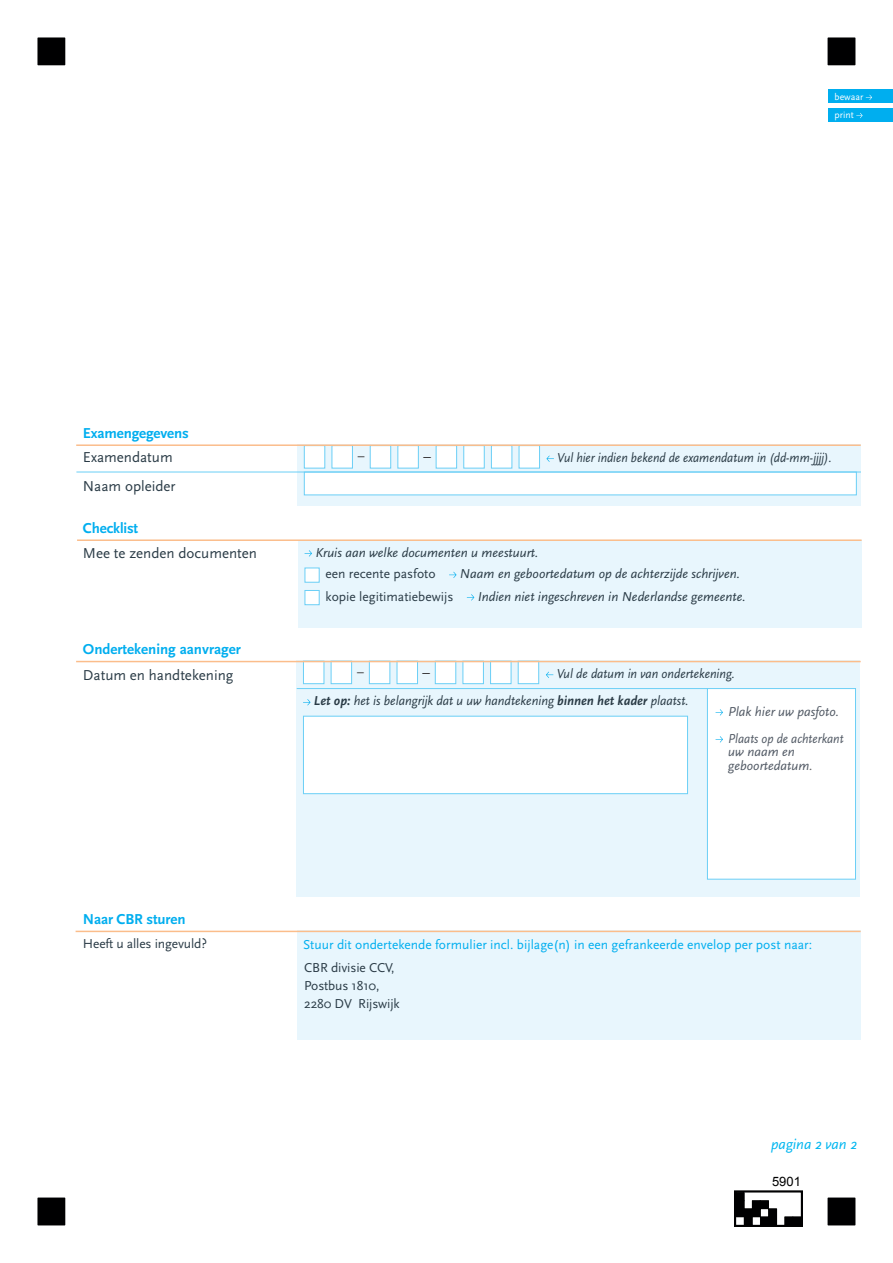
<style>
.page{position:relative;width:893px;height:1263px;background:#fff}
.page>*{position:absolute;margin:0;border:0;box-sizing:border-box;transform-origin:0 0}
.t1{font:15px/28.5px "Scala Sans Pro";color:#2a3b46}
.t2{font:700 15px "Scala Sans Pro";letter-spacing:-.01em;color:#00aeef}
.t3{font:italic 15px "Scala Sans Pro";color:#00b6f0}
.t4{font:15px "Scala Sans Pro";color:#231f20}
.t5{font:italic 13.5px "Scala Sans Pro";color:#2a3b46}
.t6{font:13.5px/18px "Scala Sans Pro";letter-spacing:-.01em;color:#2a3b46}
.t7{font:italic 13.5px/27.5px "Scala Sans Pro";color:#2a3b46;scale:.94 1}
.t8{font:13.5px "Scala Sans Pro";color:#00aeef}
.t9{font:italic 13.5px/27px "Scala Sans Pro";color:#515964}
.t10{font:italic 13.5px "Scala Sans Pro";color:#2a3b46;scale:.92 1}
.t11{font:13.5px "Scala Sans Pro";color:#231f20}
.t12{font:12.9px "Arial";color:#000001}
.t13{font:9.75px/18.1px "Scala Sans Pro";color:#fff}
.s1{font-weight:700}
.s2{color:#636366}
</style>
<div class="page">
<div style="left:38px;top:38px;width:27px;height:27px;background:#000001"></div>
<div style="left:828px;top:38px;width:27px;height:27px;background:#000001"></div>
<div style="left:38px;top:1198px;width:27px;height:27px;background:#000001"></div>
<div style="left:828px;top:1198px;width:27px;height:27px;background:#000001"></div>
<div style="left:734px;top:1190px;width:69px;height:37px;border:2px solid #000001"></div>
<div style="left:736px;top:1193px;width:8px;height:7px;background:#000001"></div>
<div style="left:736px;top:1192px;width:8px;height:8px;border:1px solid #000001"></div>
<div style="left:736px;top:1201px;width:8px;height:8px;background:#000001"></div>
<div style="left:736px;top:1200px;width:8px;height:9px;border:1px solid #000001"></div>
<div style="left:752px;top:1201px;width:8px;height:8px;background:#000001"></div>
<div style="left:752px;top:1200px;width:8px;height:9px;border:1px solid #000001"></div>
<div style="left:760px;top:1201px;width:8px;height:8px;background:#000001"></div>
<div style="left:760px;top:1200px;width:8px;height:9px;border:1px solid #000001"></div>
<div style="left:736px;top:1209px;width:8px;height:8px;background:#000001"></div>
<div style="left:744px;top:1209px;width:8px;height:8px;background:#000001"></div>
<div style="left:752px;top:1209px;width:8px;height:8px;background:#000001"></div>
<div style="left:769px;top:1209px;width:8px;height:8px;background:#000001"></div>
<div style="left:768px;top:1209px;width:9px;height:8px;border:1px solid #000001"></div>
<div style="left:744px;top:1217px;width:8px;height:8px;background:#000001"></div>
<div style="left:760px;top:1217px;width:8px;height:8px;background:#000001"></div>
<div style="left:769px;top:1217px;width:8px;height:8px;background:#000001"></div>
<div style="left:768px;top:1217px;width:9px;height:8px;border:1px solid #000001"></div>
<div style="left:785px;top:1217px;width:8px;height:8px;background:#000001"></div>
<div style="left:793px;top:1217px;width:8px;height:8px;background:#000001"></div>
<div style="left:297px;top:661px;width:563px;height:236px;background:#e8f6fd"></div>
<div style="left:297px;top:931px;width:564px;height:109px;background:#e8f6fd"></div>
<div style="left:298px;top:540px;width:564px;height:88px;background:#e8f6fd"></div>
<div style="left:298px;top:444px;width:563px;height:62px;background:#e8f6fd"></div>
<div style="left:828px;top:90px;width:65px;height:13px;background:#00aeef"></div>
<svg style="left:866px;top:95px;width:6px;height:5px"></svg>
<div style="left:828px;top:108px;width:65px;height:13px;background:#00aeef"></div>
<svg style="left:856px;top:113px;width:7px;height:5px"></svg>
<svg style="left:546px;top:672px;width:7px;height:6px"></svg>
<svg style="left:303px;top:699px;width:8px;height:6px"></svg>
<div style="left:303px;top:716px;width:385px;height:78px;background:#fff;border:1px solid #6bcff6"></div>
<div style="left:303px;top:661px;width:21px;height:23px;background:#fff;border:1px solid #6bcff6"></div>
<div style="left:331px;top:661px;width:21px;height:23px;background:#fff;border:1px solid #6bcff6"></div>
<div style="left:369px;top:661px;width:21px;height:23px;background:#fff;border:1px solid #6bcff6"></div>
<div style="left:397px;top:661px;width:21px;height:23px;background:#fff;border:1px solid #6bcff6"></div>
<div style="left:435px;top:661px;width:21px;height:23px;background:#fff;border:1px solid #6bcff6"></div>
<div style="left:463px;top:661px;width:21px;height:23px;background:#fff;border:1px solid #6bcff6"></div>
<div style="left:490px;top:661px;width:21px;height:23px;background:#fff;border:1px solid #6bcff6"></div>
<div style="left:518px;top:661px;width:21px;height:23px;background:#fff;border:1px solid #6bcff6"></div>
<div style="left:707px;top:688px;width:149px;height:191px;background:#fff;border:1px solid #6bcff6"></div>
<svg style="left:716px;top:709px;width:7px;height:6px"></svg>
<svg style="left:716px;top:736px;width:7px;height:6px"></svg>
<div style="left:305px;top:568px;width:15px;height:15px;background:#fff;border:1px solid #6bcff6"></div>
<svg style="left:449px;top:572px;width:8px;height:6px"></svg>
<div style="left:305px;top:590px;width:15px;height:15px;background:#fff;border:1px solid #6bcff6"></div>
<svg style="left:467px;top:594px;width:7px;height:7px"></svg>
<svg style="left:305px;top:550px;width:7px;height:7px"></svg>
<svg style="left:546px;top:455px;width:8px;height:7px"></svg>
<div style="left:304px;top:472px;width:553px;height:23px;background:#fff"></div>
<div style="left:304px;top:445px;width:21px;height:23px;background:#fff;border:1px solid #6bcff6"></div>
<div style="left:332px;top:445px;width:21px;height:23px;background:#fff;border:1px solid #6bcff6"></div>
<div style="left:370px;top:445px;width:21px;height:23px;background:#fff;border:1px solid #6bcff6"></div>
<div style="left:397px;top:445px;width:22px;height:23px;background:#fff;border:1px solid #6bcff6"></div>
<div style="left:436px;top:445px;width:21px;height:23px;background:#fff;border:1px solid #6bcff6"></div>
<div style="left:463px;top:445px;width:22px;height:23px;background:#fff;border:1px solid #6bcff6"></div>
<div style="left:491px;top:445px;width:21px;height:23px;background:#fff;border:1px solid #6bcff6"></div>
<div style="left:519px;top:445px;width:21px;height:23px;background:#fff;border:1px solid #6bcff6"></div>
<hr style="left:77px;top:539px;width:785px;height:2px;background:#fbbd8b">
<hr style="left:76px;top:472px;width:785px;height:1px;background:#6bcff6">
<hr style="left:76px;top:444px;width:785px;height:2px;background:#fbbd8b">
<hr style="left:76px;top:661px;width:785px;height:1px;background:#fbbd8b">
<hr style="left:76px;top:931px;width:785px;height:1px;background:#fbbd8b">
<hr style="left:297px;top:688px;width:410px;height:1px;background:#6bcff6">
<p class="t13" style="left:834px;top:87px;width:30px">bewaar print</p>
<p class="t2" style="left:83px;top:423px;width:107px">Examengegevens</p>
<p class="t1" style="left:83px;top:442px;width:94px">Examendatum<br>Naam opleider</p>
<p class="t2" style="left:83px;top:517px;width:57px">Checklist</p>
<p class="t1" style="left:83px;top:538px;width:176px">Mee te zenden documenten</p>
<p class="t2" style="left:83px;top:639px;width:160px">Ondertekening aanvrager</p>
<p class="t1" style="left:83px;top:660px;width:152px">Datum en handtekening</p>
<p class="t11" style="left:358px;top:447px;width:8px">–</p>
<p class="t4" style="left:423px;top:446px;width:9px">–</p>
<p class="t10" style="left:557px;top:449px;width:300px">Vul hier indien bekend de examendatum in (dd-mm-jjjj).</p>
<p class="t5" style="left:315px;top:543px;width:225px">Kruis aan welke documenten u meestuurt.</p>
<p class="t6" style="left:326px;top:564px;width:111px">een recente pasfoto</p>
<p class="t5" style="left:460px;top:565px;width:282px">Naam en geboortedatum op de achterzijde schrijven.</p>
<p class="t6" style="left:326px;top:587px;width:129px">kopie legitimatiebewijs</p>
<p class="t5" style="left:478px;top:587px;width:270px">Indien niet ingeschreven in Nederlandse gemeente.</p>
<p class="t7" style="left:314px;top:659px;width:449px;text-indent:243px">Vul de datum in van ondertekening.<br><span class="s1">Let op:</span> het is belangrijk dat u uw handtekening <span class="s1">binnen het kader</span> plaatst.</p>
<p class="t11" style="left:357px;top:662px;width:8px">–</p>
<p class="t4" style="left:423px;top:662px;width:9px">–</p>
<p class="t9" style="left:728px;top:697px;width:117px">Plak hier uw pasfoto.<br>Plaats op de achterkant</p>
<p class="t9" style="left:728px;top:744px;width:86px;line-height:13.5px">uw naam en geboortedatum<span class="s2">.</span></p>
<p class="t2" style="left:83px;top:909px;width:104px">Naar CBR sturen</p>
<p class="t6" style="left:83px;top:934px;width:126px">Heeft u alles ingevuld?</p>
<p class="t8" style="left:303px;top:935px;width:511px">Stuur dit ondertekende formulier incl. bijlage(n) in een gefrankeerde envelop per post naar:</p>
<p class="t6" style="left:304px;top:958px;width:97px">CBR divisie CCV,<br>Postbus 1810,<br>2280 DV Rijswijk</p>
<p class="t3" style="left:771px;top:1134px;width:87px">pagina 2 van 2</p>
<p class="t12" style="left:772px;top:1173px;width:30px">5901</p>
</div>
